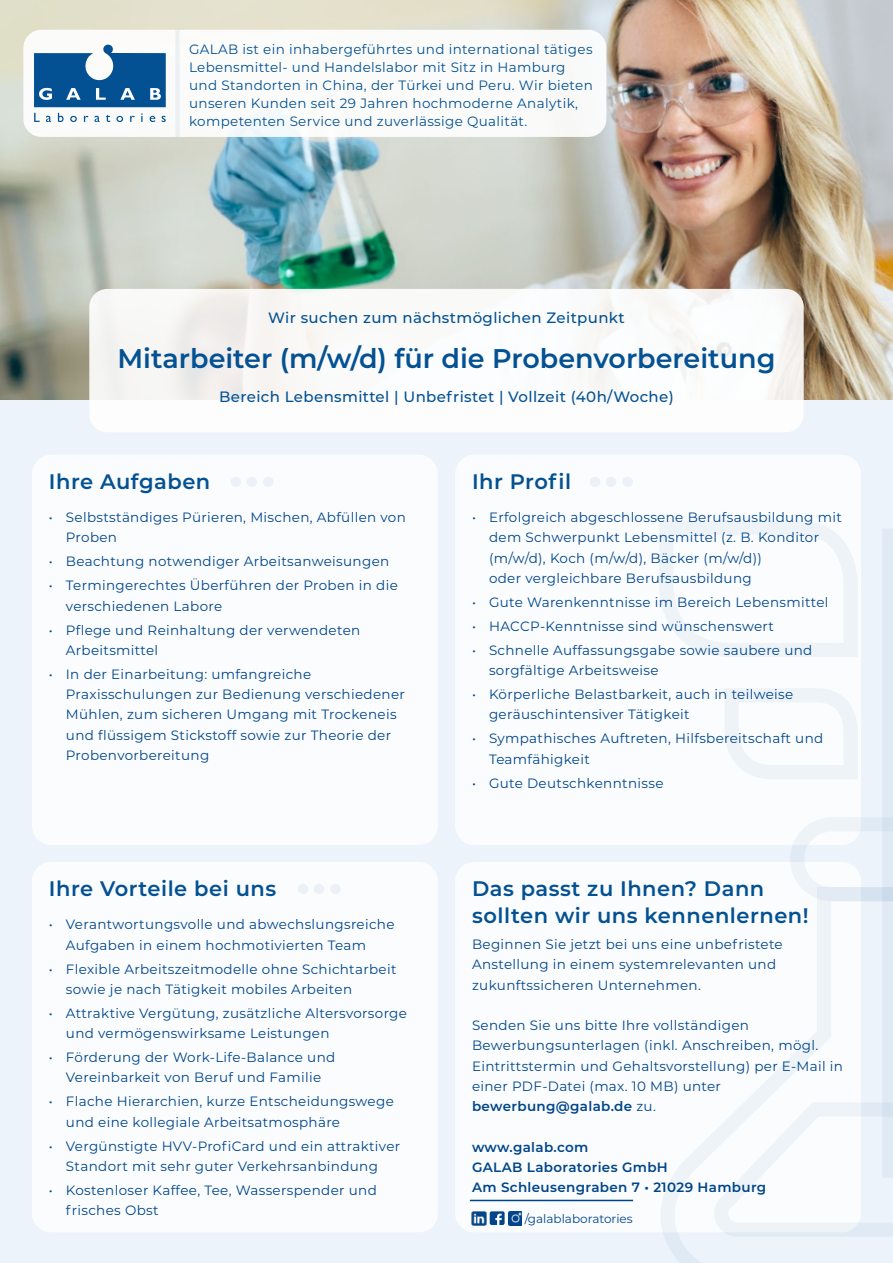
<style>
.page{position:relative;width:893px;height:1263px;background:#fff}
.page>*{position:absolute;margin:0;border:0;box-sizing:border-box;transform-origin:0 0}
.t1{font:600 27px "Montserrat";color:#035192}
.t2{font:600 21px/27px "Montserrat";letter-spacing:.025em;color:#035192}
.t3{font:500 15px "Montserrat";letter-spacing:.025em;color:#035192}
.t4{font:13.5px/20.2px "Montserrat";letter-spacing:.025em;color:#00458a}
.t5{font:13.5px/18px "Montserrat";letter-spacing:.025em;color:#035192}
.t6{font:600 13.5px/20.2px "Montserrat";letter-spacing:.025em;color:#00458a}
.t7{font:12px "Montserrat";color:#00458a}
.s1{font-weight:600}
</style>
<div class="page">
<img style="left:0;top:0;width:893px;height:400px">
<div style="left:23px;top:30px;width:583px;height:107px;background:#fff;border-radius:18px"></div>
<div style="left:0;top:400px;width:893px;height:863px;background:#ecf3fb"></div>
<svg style="left:34px;top:113px;width:6px;height:9px"></svg>
<svg style="left:161px;top:116px;width:5px;height:6px"></svg>
<svg style="left:106px;top:115px;width:4px;height:7px"></svg>
<svg style="left:130px;top:115px;width:5px;height:7px"></svg>
<svg style="left:84px;top:115px;width:4px;height:7px"></svg>
<svg style="left:58px;top:113px;width:6px;height:9px"></svg>
<svg style="left:116px;top:116px;width:7px;height:6px"></svg>
<svg style="left:70px;top:116px;width:7px;height:6px"></svg>
<svg style="left:150px;top:116px;width:5px;height:6px"></svg>
<svg style="left:94px;top:116px;width:6px;height:6px"></svg>
<svg style="left:46px;top:116px;width:5px;height:6px"></svg>
<svg style="left:141px;top:113px;width:2px;height:9px"></svg>
<svg style="left:34px;top:44px;width:132px;height:63px"></svg>
<div style="left:32px;top:455px;width:406px;height:390px;background:#fff;border-radius:20px"></div>
<div style="left:89px;top:289px;width:715px;height:143px;background:#fff;border-radius:18px"></div>
<div style="left:455px;top:455px;width:406px;height:390px;background:#fff;border-radius:20px"></div>
<div style="left:32px;top:862px;width:406px;height:370px;background:#fff;border-radius:19px"></div>
<div style="left:455px;top:862px;width:406px;height:370px;background:#fff;border-radius:19px"></div>
<div style="left:489px;top:1211px;width:15px;height:14px;background:#b2c7dc;border-radius:4px"></div>
<img style="left:508px;top:1211px;width:14px;height:14px">
<img style="left:471px;top:1209px;width:16px;height:17px">
<svg style="left:490px;top:1211px;width:15px;height:14px"></svg>
<hr style="left:470px;top:1200px;width:163px;height:1px;background:#00458a">
<svg style="left:660px;top:901px;width:201px;height:362px"></svg>
<svg style="left:790px;top:817px;width:92px;height:84px"></svg>
<svg style="left:659px;top:521px;width:199px;height:136px"></svg>
<svg style="left:725px;top:688px;width:133px;height:91px"></svg>
<svg style="left:704px;top:1095px;width:189px;height:143px"></svg>
<div style="left:882px;top:528px;width:11px;height:650px;background:#e0eaf5"></div>
<div style="left:175px;top:30px;width:5px;height:107px;background:#ecf0f3"></div>
<div style="left:298px;top:884px;width:10px;height:10px;background:#ebf1f7;border-radius:50%"></div>
<div style="left:314px;top:884px;width:10px;height:10px;background:#ebf1f7;border-radius:50%"></div>
<div style="left:330px;top:884px;width:11px;height:10px;background:#ebf1f7;border-radius:50%"></div>
<div style="left:230px;top:477px;width:11px;height:10px;background:#ebf1f7;border-radius:50%"></div>
<div style="left:246px;top:477px;width:11px;height:10px;background:#ebf1f7;border-radius:50%"></div>
<div style="left:263px;top:477px;width:11px;height:10px;background:#ebf1f7;border-radius:50%"></div>
<div style="left:590px;top:477px;width:10px;height:10px;background:#ebf1f7;border-radius:50%"></div>
<div style="left:606px;top:477px;width:10px;height:10px;background:#ebf1f7;border-radius:50%"></div>
<div style="left:622px;top:477px;width:11px;height:10px;background:#ebf1f7;border-radius:50%"></div>
<p class="t5" style="left:189px;top:40px;width:405px">GALAB ist ein inhabergeführtes und international tätiges Lebensmittel- und Handelslabor mit Sitz in Hamburg und Standorten in China, der Türkei und Peru. Wir bieten unseren Kunden seit 29 Jahren hochmoderne Analytik, kompetenten Service und zuverlässige Qualität.</p>
<p class="t3" style="left:268px;top:308px;width:358px">Wir suchen zum nächstmöglichen Zeitpunkt</p>
<h1 class="t1" style="left:118px;top:339px;width:659px">Mitarbeiter (m/w/d) für die Probenvorbereitung</h1>
<p class="t3" style="left:219px;top:386px;width:456px">Bereich Lebensmittel | Unbefristet | Vollzeit (40h/Woche)</p>
<h2 class="t2" style="left:49px;top:467px;width:163px">Ihre Aufgaben</h2>
<p class="t4" style="left:66px;top:507px;width:341px;text-indent:-17px">• Selbstständiges Pürieren, Mischen, Abfüllen von<br>Proben</p>
<p class="t4" style="left:49px;top:551px;width:342px">• Beachtung notwendiger Arbeitsanweisungen</p>
<p class="t4" style="left:66px;top:575px;width:333px;text-indent:-17px">• Termingerechtes Überführen der Proben in die verschiedenen Labore</p>
<p class="t4" style="left:66px;top:619px;width:296px;text-indent:-17px">• Pflege und Reinhaltung der verwendeten<br>Arbeitsmittel</p>
<p class="t4" style="left:66px;top:663px;width:340px;text-indent:-17px">• In der Einarbeitung: umfangreiche Praxisschulungen zur Bedienung verschiedener Mühlen, zum sicheren Umgang mit Trockeneis und flüssigem Stickstoff sowie zur Theorie der Probenvorbereitung</p>
<h2 class="t2" style="left:472px;top:467px;width:101px">Ihr Profil</h2>
<p class="t4" style="left:489px;top:507px;width:354px;text-indent:-17px">• Erfolgreich abgeschlossene Berufsausbildung mit dem Schwerpunkt Lebensmittel (z. B. Konditor (m/w/d), Koch (m/w/d), Bäcker (m/w/d))<br>oder vergleichbare Berufsausbildung</p>
<p class="t4" style="left:472px;top:591px;width:358px">• Gute Warenkenntnisse im Bereich Lebensmittel</p>
<p class="t4" style="left:472px;top:615px;width:304px">• HACCP-Kenntnisse sind wünschenswert</p>
<p class="t4" style="left:489px;top:639px;width:325px;text-indent:-17px">• Schnelle Auffassungsgabe sowie saubere und sorgfältige Arbeitsweise</p>
<p class="t4" style="left:489px;top:684px;width:306px;text-indent:-17px">• Körperliche Belastbarkeit, auch in teilweise geräuschintensiver Tätigkeit</p>
<p class="t4" style="left:489px;top:728px;width:336px;text-indent:-17px">• Sympathisches Auftreten, Hilfsbereitschaft und<br>Teamfähigkeit</p>
<p class="t4" style="left:472px;top:772px;width:193px">• Gute Deutschkenntnisse</p>
<h2 class="t2" style="left:49px;top:874px;width:229px">Ihre Vorteile bei uns</h2>
<h2 class="t2" style="left:472px;top:874px;width:338px">Das passt zu Ihnen? Dann sollten wir uns kennenlernen!</h2>
<p class="t4" style="left:472px;top:934px;width:312px">Beginnen Sie jetzt bei uns eine unbefristete<br>Anstellung in einem systemrelevanten und zukunftssicheren Unternehmen.</p>
<p class="t4" style="left:472px;top:1015px;width:372px">Senden Sie uns bitte Ihre vollständigen Bewerbungsunterlagen (inkl. Anschreiben, mögl.<br>Eintrittstermin und Gehaltsvorstellung) per E-Mail in einer PDF-Datei (max. 10 MB) unter <span class="s1">bewerbung@galab.de</span> zu.</p>
<p class="t6" style="left:472px;top:1136px;width:296px">www.galab.com<br>GALAB Laboratories GmbH<br>Am Schleusengraben 7 • 21029 Hamburg</p>
<p class="t7" style="left:525px;top:1211px;width:109px">/galablaboratories</p>
<p class="t4" style="left:66px;top:914px;width:330px;text-indent:-17px">• Verantwortungsvolle und abwechslungsreiche<br>Aufgaben in einem hochmotivierten Team</p>
<p class="t4" style="left:66px;top:958px;width:332px;text-indent:-17px">• Flexible Arbeitszeitmodelle ohne Schichtarbeit sowie je nach Tätigkeit mobiles Arbeiten</p>
<p class="t4" style="left:66px;top:1002px;width:343px;text-indent:-17px">• Attraktive Vergütung, zusätzliche Altersvorsorge und vermögenswirksame Leistungen</p>
<p class="t4" style="left:49px;top:1047px;width:288px;text-align:center">• Förderung der Work-Life-Balance und<br>Vereinbarkeit von Beruf und Familie</p>
<p class="t4" style="left:66px;top:1091px;width:329px;text-indent:-17px">• Flache Hierarchien, kurze Entscheidungswege und eine kollegiale Arbeitsatmosphäre</p>
<p class="t4" style="left:49px;top:1135px;width:353px;text-align:center">• Vergünstigte HVV-ProfiCard und ein attraktiver<br>Standort mit sehr guter Verkehrsanbindung</p>
<p class="t4" style="left:66px;top:1179px;width:312px;text-indent:-17px">• Kostenloser Kaffee, Tee, Wasserspender und frisches Obst</p>
</div>
